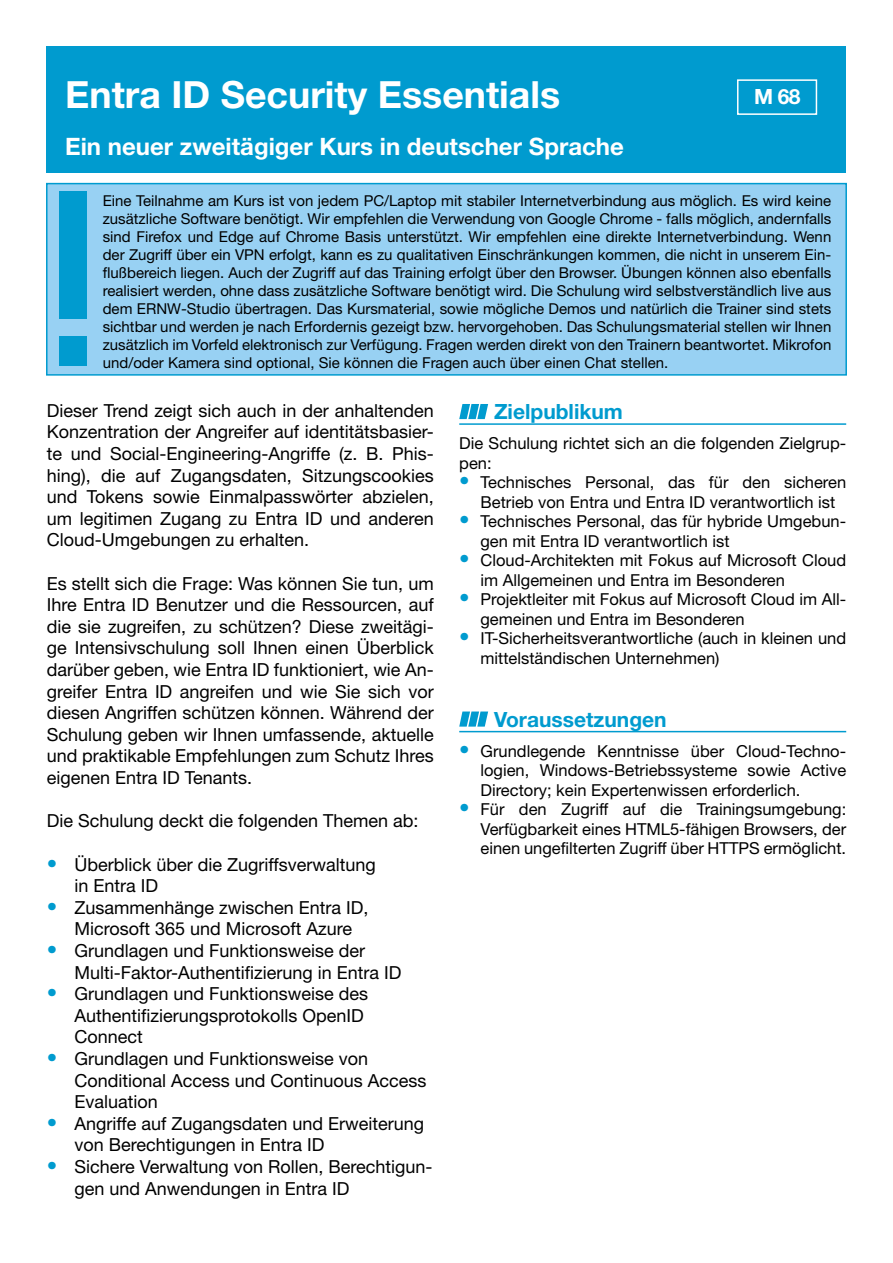
<style>
.page{position:relative;width:893px;height:1263px;background:#fff}
.page>*{position:absolute;margin:0;border:0;box-sizing:border-box;transform-origin:0 0}
.t1{font:700 37.5px "Helvetica Neue LT Std";color:#fff}
.t2{font:700 24px "Helvetica Neue LT Std";color:#fff}
.t3{font:700 21px "Helvetica Neue LT Std";color:#009bcf}
.t4{font:700 21px "Helvetica Neue LT Std";color:#fff}
.t5{font:18px/21.6px "Helvetica Neue LT Std";color:#000}
.t6{font:16.5px/19.5px "Helvetica Neue LT Std";color:#000}
.t7{font:15px/18px "Helvetica Neue LT Std";color:#000;text-align:justify}
.s1{font-size:21px;color:#009bcf}
</style>
<div class="page">
<div style="left:47px;top:47px;width:799px;height:126px;background:#009bcf"></div>
<div style="left:737px;top:79px;width:80px;height:36px;border:2px solid #fff"></div>
<div style="left:46px;top:183px;width:801px;height:193px;background:#98d1f3;border:2px solid #009bcf"></div>
<div style="left:59px;top:191px;width:27px;height:128px;background:#009bcf"></div>
<div style="left:59px;top:336px;width:27px;height:30px;background:#009bcf"></div>
<hr style="left:459px;top:423px;width:387px;height:2px;background:#009bcf">
<hr style="left:459px;top:731px;width:387px;height:1px;background:#009bcf">
<svg style="left:459px;top:404px;width:29px;height:15px"></svg>
<svg style="left:459px;top:711px;width:29px;height:16px"></svg>
<h1 class="t1" style="left:65px;top:72px;width:497px">Entra ID Security Essentials</h1>
<h2 class="t2" style="left:65px;top:131px;width:560px">Ein neuer zweitägiger Kurs in deutscher Sprache</h2>
<p class="t4" style="left:754px;top:84px;width:48px">M 68</p>
<p class="t7" style="left:103px;top:191px;width:730px">Eine Teilnahme am Kurs ist von jedem PC/Laptop mit stabiler Internetverbindung aus möglich. Es wird keine zusätzliche Software benötigt. Wir empfehlen die Verwendung von Google Chrome - falls möglich, andernfalls sind Firefox und Edge auf Chrome Basis unterstützt. Wir empfehlen eine direkte Internetverbindung. Wenn der Zugriff über ein VPN erfolgt, kann es zu qualitativen Einschränkungen kommen, die nicht in unserem Ein&shy;flußbereich liegen. Auch der Zugriff auf das Training erfolgt über den Browser. Übungen können also ebenfalls realisiert werden, ohne dass zusätzliche Software benötigt wird. Die Schulung wird selbstverständlich live aus dem ERNW-Studio übertragen. Das Kursmaterial, sowie mögliche Demos und natürlich die Trainer sind stets sichtbar und werden je nach Erfordernis gezeigt bzw. hervorgehoben. Das Schulungsmaterial stellen wir Ihnen zusätzlich im Vorfeld elektronisch zur Verfügung. Fragen werden direkt von den Trainern beantwortet. Mikrofon und/oder Kamera sind optional, Sie können die Fragen auch über einen Chat stellen.</p>
<p class="t5" style="left:47px;top:399px;width:388px;text-align:justify">Dieser Trend zeigt sich auch in der anhaltenden Konzentration der Angreifer auf identitätsbasier&shy;te und Social-Engineering-Angriffe (z. B. Phis&shy;hing), die auf Zugangsdaten, Sitzungscookies und Tokens sowie Einmalpasswörter abzielen, um legitimen Zugang zu Entra ID und anderen Cloud-Umgebungen zu erhalten.</p>
<p class="t5" style="left:47px;top:572px;width:388px;text-align:justify">Es stellt sich die Frage: Was können Sie tun, um Ihre Entra ID Benutzer und die Ressourcen, auf die sie zugreifen, zu schützen? Diese zweitägi&shy;ge Intensivschulung soll Ihnen einen Überblick darüber geben, wie Entra ID funktioniert, wie An&shy;greifer Entra ID angreifen und wie Sie sich vor diesen Angriffen schützen können. Während der Schulung geben wir Ihnen umfassende, aktuelle und praktikable Empfehlungen zum Schutz Ihres eigenen Entra ID Tenants.</p>
<p class="t5" style="left:47px;top:810px;width:373px">Die Schulung deckt die folgenden Themen ab:</p>
<p class="t5" style="left:74px;top:853px;width:303px;text-indent:-28px"><span class="s1">•</span> Überblick über die Zugriffsverwaltung in Entra ID</p>
<p class="t5" style="left:74px;top:896px;width:296px;text-indent:-28px"><span class="s1">•</span> Zusammenhänge zwischen Entra ID,<br>Microsoft 365 und Microsoft Azure</p>
<p class="t5" style="left:74px;top:939px;width:329px;text-indent:-28px"><span class="s1">•</span> Grundlagen und Funktionsweise der<br>Multi-Faktor-Authentifizierung in Entra ID</p>
<p class="t5" style="left:74px;top:983px;width:295px;text-indent:-28px"><span class="s1">•</span> Grundlagen und Funktionsweise des<br>Authentifizierungsprotokolls OpenID<br>Connect</p>
<p class="t5" style="left:74px;top:1047px;width:354px;text-indent:-28px"><span class="s1">•</span> Grundlagen und Funktionsweise von<br>Conditional Access und Continuous Access<br>Evaluation</p>
<p class="t5" style="left:74px;top:1112px;width:351px;text-indent:-28px"><span class="s1">•</span> Angriffe auf Zugangsdaten und Erweiterung von Berechtigungen in Entra ID</p>
<p class="t5" style="left:74px;top:1155px;width:360px;text-indent:-28px"><span class="s1">•</span> Sichere Verwaltung von Rollen, Berechtigun&shy;gen und Anwendungen in Entra ID</p>
<p class="t3" style="left:494px;top:399px;width:130px">Zielpublikum</p>
<p class="t6" style="left:459px;top:433px;width:388px">Die Schulung richtet sich an die folgenden Zielgrup&shy;pen:</p>
<p class="t6" style="left:480px;top:472px;width:367px;text-indent:-21px"><span class="s1">•</span> Technisches Personal, das für den sicheren<br>Betrieb von Entra und Entra ID verantwortlich ist</p>
<p class="t6" style="left:480px;top:511px;width:367px;text-indent:-21px"><span class="s1">•</span> Technisches Personal, das für hybride Umgebun&shy;gen mit Entra ID verantwortlich ist</p>
<p class="t6" style="left:480px;top:550px;width:367px;text-indent:-21px"><span class="s1">•</span> Cloud-Architekten mit Fokus auf Microsoft Cloud im Allgemeinen und Entra im Besonderen</p>
<p class="t6" style="left:480px;top:589px;width:367px;text-indent:-21px"><span class="s1">•</span> Projektleiter mit Fokus auf Microsoft Cloud im All&shy;gemeinen und Entra im Besonderen</p>
<p class="t6" style="left:480px;top:628px;width:367px;text-indent:-21px"><span class="s1">•</span> IT-Sicherheitsverantwortliche (auch in kleinen und mittelständischen Unternehmen)</p>
<p class="t3" style="left:494px;top:706px;width:174px">Voraussetzungen</p>
<p class="t6" style="left:480px;top:741px;width:367px;text-align:justify;text-indent:-21px"><span class="s1">•</span> Grundlegende Kenntnisse über Cloud-Techno&shy;logien, Windows-Betriebssysteme sowie Active Directory; kein Expertenwissen erforderlich.</p>
<p class="t6" style="left:480px;top:799px;width:367px;text-align:justify;text-indent:-21px"><span class="s1">•</span> Für den Zugriff auf die Trainingsumgebung:<br>Verfügbarkeit eines HTML5-fähigen Browsers, der einen ungefilterten Zugriff über HTTPS ermöglicht.</p>
</div>
